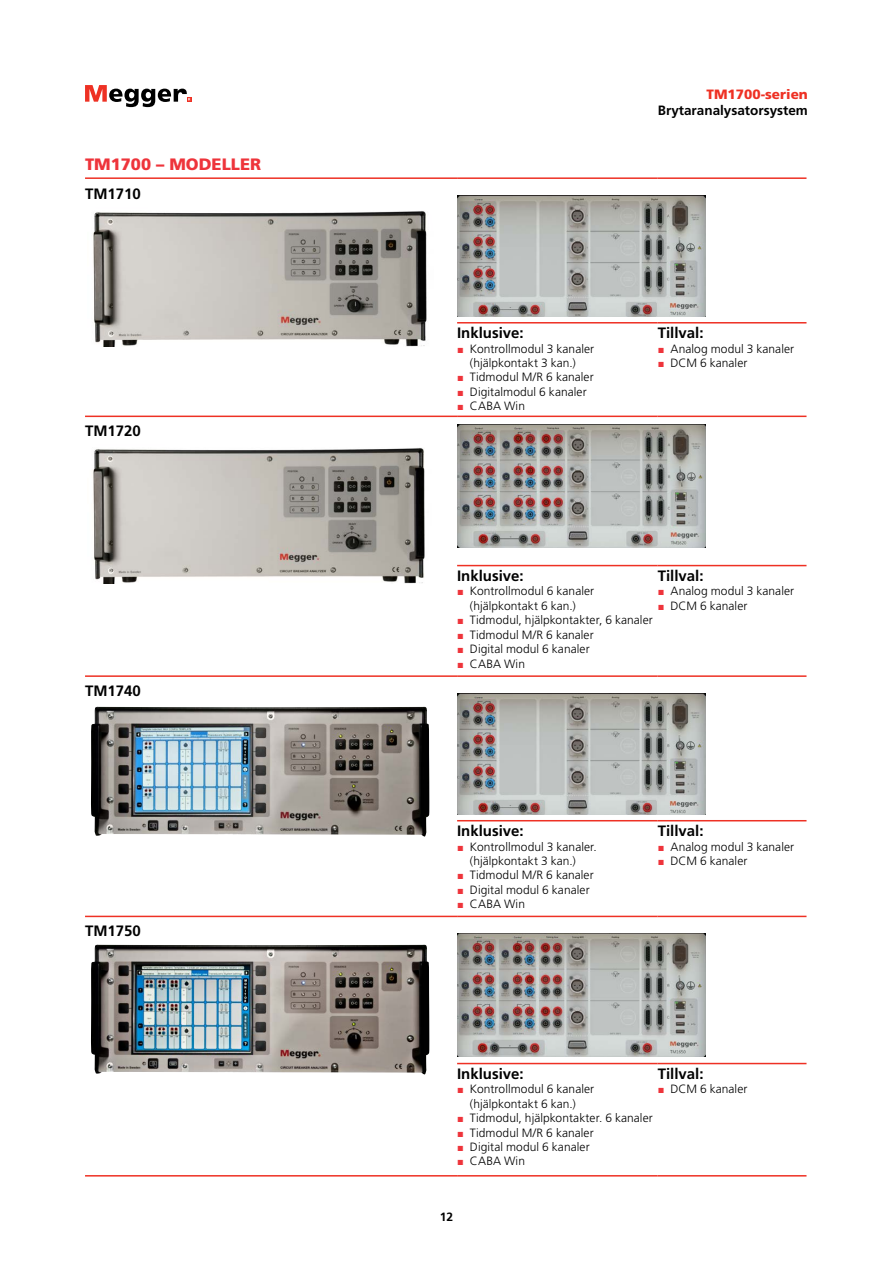
<style>
.page{position:relative;width:893px;height:1263px;background:#fff}
.page>*{position:absolute;margin:0;border:0;box-sizing:border-box;transform-origin:0 0}
.t1{font:900 16.5px "Frutiger LT Std";color:#ee343b}
.t2{font:700 15px "Frutiger LT Std";color:#000}
.t3{font:700 13.5px "Frutiger LT Std";color:#000}
.t4{font:900 13.5px "Frutiger LT Std";color:#ee3124}
.t5{font:300 12px/14.4px "Frutiger LT Std";letter-spacing:.005em;color:#000;text-align:center}
.t6{font:700 12px "Frutiger LT Std";color:#000}
.s1{color:#ee343b}
</style>
<div class="page">
<svg style="left:85px;top:85px;width:106px;height:22px"></svg>
<hr style="left:85px;top:177px;width:372px;height:2px;background:#ee3124">
<hr style="left:457px;top:177px;width:201px;height:2px;background:#ee3124">
<hr style="left:658px;top:177px;width:148px;height:2px;background:#ee3124">
<hr style="left:85px;top:416px;width:372px;height:1px;background:#ee3124">
<hr style="left:85px;top:675px;width:372px;height:2px;background:#ee3124">
<hr style="left:457px;top:820px;width:201px;height:1px;background:#ee3124">
<hr style="left:658px;top:820px;width:148px;height:1px;background:#ee3124">
<hr style="left:85px;top:916px;width:372px;height:1px;background:#ee3124">
<hr style="left:457px;top:916px;width:201px;height:1px;background:#ee3124">
<hr style="left:658px;top:916px;width:148px;height:1px;background:#ee3124">
<hr style="left:457px;top:1063px;width:201px;height:1px;background:#ee3124">
<hr style="left:658px;top:1063px;width:148px;height:1px;background:#ee3124">
<hr style="left:85px;top:1175px;width:372px;height:1px;background:#ee3124">
<hr style="left:457px;top:1175px;width:201px;height:1px;background:#ee3124">
<hr style="left:658px;top:1175px;width:148px;height:1px;background:#ee3124">
<hr style="left:457px;top:322px;width:201px;height:1px;background:#ee3124">
<hr style="left:658px;top:322px;width:148px;height:1px;background:#ee3124">
<hr style="left:457px;top:416px;width:201px;height:1px;background:#ee3124">
<hr style="left:658px;top:416px;width:148px;height:1px;background:#ee3124">
<hr style="left:457px;top:565px;width:201px;height:1px;background:#ee3124">
<hr style="left:658px;top:565px;width:148px;height:1px;background:#ee3124">
<hr style="left:457px;top:675px;width:201px;height:2px;background:#ee3124">
<hr style="left:658px;top:675px;width:148px;height:2px;background:#ee3124">
<img style="left:93px;top:211px;width:334px;height:136px">
<img style="left:457px;top:195px;width:249px;height:122px">
<img style="left:93px;top:448px;width:332px;height:135px">
<img style="left:457px;top:425px;width:249px;height:123px">
<img style="left:91px;top:706px;width:338px;height:131px">
<img style="left:457px;top:693px;width:249px;height:122px">
<img style="left:91px;top:944px;width:338px;height:130px">
<img style="left:457px;top:933px;width:249px;height:123px">
<h1 class="t1" style="left:85px;top:154px;width:178px">TM1700 – MODELLER</h1>
<p class="t2" style="left:85px;top:185px;width:57px">TM1710</p>
<p class="t2" style="left:85px;top:422px;width:57px">TM1720</p>
<p class="t2" style="left:85px;top:682px;width:57px">TM1740</p>
<p class="t2" style="left:85px;top:922px;width:57px">TM1750</p>
<p class="t4" style="left:707px;top:86px;width:103px">TM1700-serien</p>
<p class="t3" style="left:658px;top:102px;width:152px">Brytaranalysatorsystem</p>
<p class="t2" style="left:457px;top:324px;width:68px">Inklusive:</p>
<p class="t5" style="left:457px;top:341px;width:139px"><span class="s1">▪</span> Kontrollmodul 3 kanaler (hjälpkontakt 3 kan.)</p>
<p class="t5" style="left:457px;top:370px;width:138px"><span class="s1">▪</span> Tidmodul M/R 6 kanaler</p>
<p class="t5" style="left:457px;top:385px;width:131px"><span class="s1">▪</span> Digitalmodul 6 kanaler</p>
<p class="t5" style="left:457px;top:399px;width:69px"><span class="s1">▪</span> CABA Win</p>
<p class="t2" style="left:658px;top:324px;width:47px">Tillval:</p>
<p class="t5" style="left:658px;top:341px;width:138px"><span class="s1">▪</span> Analog modul 3 kanaler</p>
<p class="t5" style="left:658px;top:356px;width:91px"><span class="s1">▪</span> DCM 6 kanaler</p>
<p class="t2" style="left:457px;top:567px;width:68px">Inklusive:</p>
<p class="t5" style="left:457px;top:584px;width:139px"><span class="s1">▪</span> Kontrollmodul 6 kanaler (hjälpkontakt 6 kan.)</p>
<p class="t5" style="left:457px;top:613px;width:197px"><span class="s1">▪</span> Tidmodul, hjälpkontakter, 6 kanaler</p>
<p class="t5" style="left:457px;top:627px;width:138px"><span class="s1">▪</span> Tidmodul M/R 6 kanaler</p>
<p class="t5" style="left:457px;top:642px;width:134px"><span class="s1">▪</span> Digital modul 6 kanaler</p>
<p class="t5" style="left:457px;top:656px;width:69px"><span class="s1">▪</span> CABA Win</p>
<p class="t2" style="left:658px;top:567px;width:47px">Tillval:</p>
<p class="t5" style="left:658px;top:584px;width:138px"><span class="s1">▪</span> Analog modul 3 kanaler</p>
<p class="t5" style="left:658px;top:599px;width:91px"><span class="s1">▪</span> DCM 6 kanaler</p>
<p class="t2" style="left:457px;top:822px;width:68px">Inklusive:</p>
<p class="t5" style="left:470px;top:839px;width:129px;text-align:left;text-indent:-13px"><span class="s1">▪</span> Kontrollmodul 3 kanaler. (hjälpkontakt 3 kan.)</p>
<p class="t5" style="left:457px;top:868px;width:138px"><span class="s1">▪</span> Tidmodul M/R 6 kanaler</p>
<p class="t5" style="left:457px;top:883px;width:134px"><span class="s1">▪</span> Digital modul 6 kanaler</p>
<p class="t5" style="left:457px;top:897px;width:69px"><span class="s1">▪</span> CABA Win</p>
<p class="t2" style="left:658px;top:822px;width:47px">Tillval:</p>
<p class="t5" style="left:658px;top:839px;width:138px"><span class="s1">▪</span> Analog modul 3 kanaler</p>
<p class="t5" style="left:658px;top:854px;width:91px"><span class="s1">▪</span> DCM 6 kanaler</p>
<p class="t2" style="left:457px;top:1065px;width:68px">Inklusive:</p>
<p class="t5" style="left:457px;top:1082px;width:139px"><span class="s1">▪</span> Kontrollmodul 6 kanaler (hjälpkontakt 6 kan.)</p>
<p class="t5" style="left:457px;top:1111px;width:197px"><span class="s1">▪</span> Tidmodul, hjälpkontakter. 6 kanaler</p>
<p class="t5" style="left:457px;top:1125px;width:138px"><span class="s1">▪</span> Tidmodul M/R 6 kanaler</p>
<p class="t5" style="left:457px;top:1140px;width:134px"><span class="s1">▪</span> Digital modul 6 kanaler</p>
<p class="t5" style="left:457px;top:1154px;width:69px"><span class="s1">▪</span> CABA Win</p>
<p class="t2" style="left:658px;top:1065px;width:47px">Tillval:</p>
<p class="t5" style="left:658px;top:1082px;width:91px"><span class="s1">▪</span> DCM 6 kanaler</p>
<p class="t6" style="left:440px;top:1210px;width:15px">12</p>
</div>
